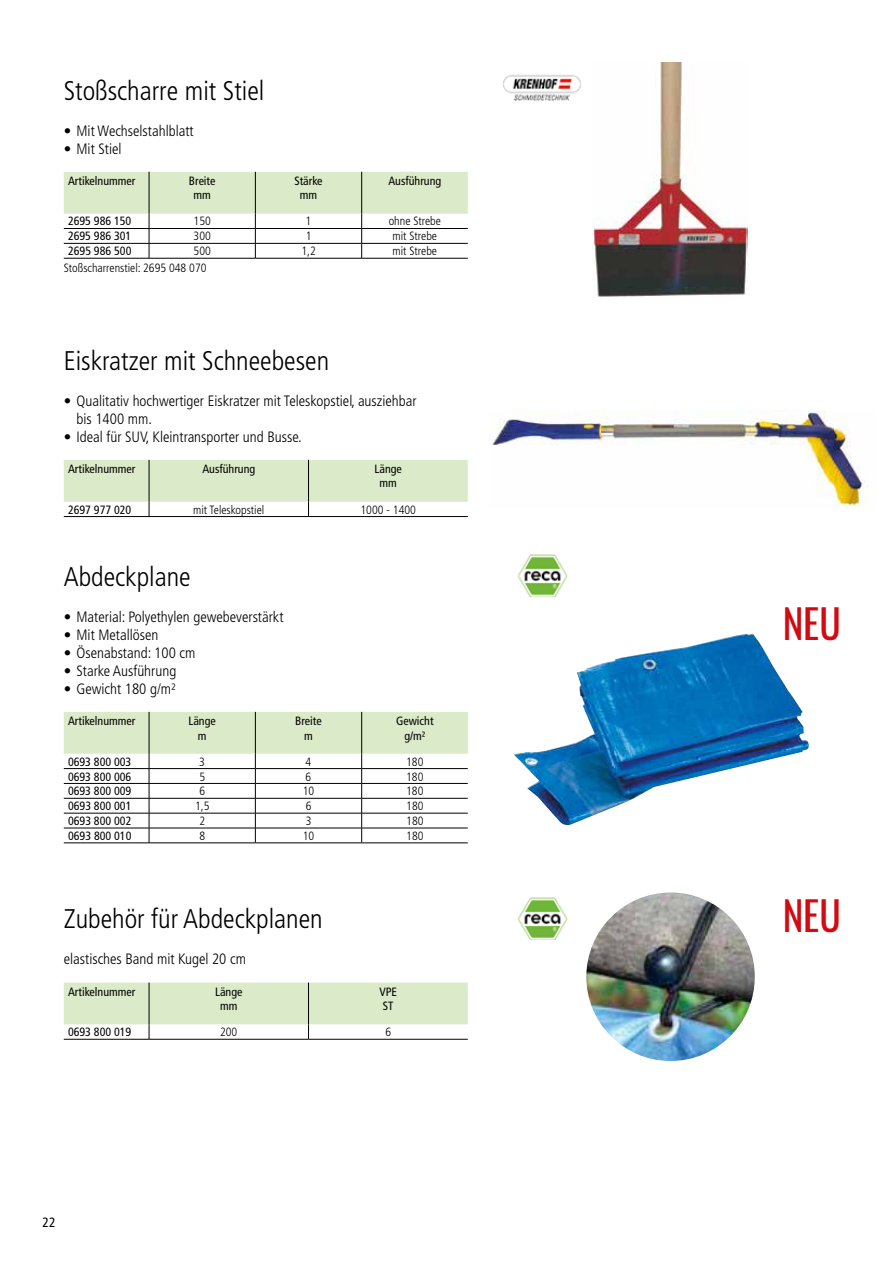
<style>
.page{position:relative;width:893px;height:1263px;background:#fff}
.page>*{position:absolute;margin:0;border:0;box-sizing:border-box;transform-origin:0 0}
.t1{font:39.45px "Oswald";letter-spacing:-.005em;color:#d20a11}
.t2{font:300 condensed 27px "Frutiger LT Pro";color:#000}
.t3{font:300 condensed 15px/18px "Frutiger LT Pro";color:#000}
.t4{font:condensed 13.5px "Frutiger LT Pro";color:#000}
.t5{font:condensed 12px/14.4px "Frutiger LT Pro";color:#000;text-align:center}
.t6{font:300 condensed 12px "Frutiger LT Pro";color:#000}
</style>
<div class="page">
<svg style="left:64px;top:172px;width:404px;height:86px"></svg>
<hr style="left:64px;top:258px;width:85px;height:1px;background:#000">
<hr style="left:149px;top:258px;width:106px;height:1px;background:#000">
<hr style="left:255px;top:258px;width:107px;height:1px;background:#000">
<hr style="left:362px;top:258px;width:106px;height:1px;background:#000">
<img style="left:503px;top:74px;width:78px;height:28px">
<img style="left:592px;top:63px;width:155px;height:234px">
<svg style="left:64px;top:460px;width:404px;height:56px"></svg>
<hr style="left:64px;top:516px;width:85px;height:1px;background:#000">
<hr style="left:149px;top:516px;width:160px;height:1px;background:#000">
<hr style="left:309px;top:516px;width:159px;height:1px;background:#000">
<img style="left:490px;top:411px;width:378px;height:98px">
<svg style="left:64px;top:712px;width:404px;height:131px"></svg>
<hr style="left:64px;top:843px;width:85px;height:1px;background:#000">
<hr style="left:149px;top:843px;width:106px;height:1px;background:#000">
<hr style="left:255px;top:843px;width:107px;height:1px;background:#000">
<hr style="left:362px;top:843px;width:106px;height:1px;background:#000">
<img style="left:518px;top:554px;width:50px;height:43px">
<img style="left:514px;top:634px;width:295px;height:192px">
<svg style="left:64px;top:982px;width:404px;height:57px"></svg>
<hr style="left:64px;top:1039px;width:85px;height:1px;background:#000">
<hr style="left:149px;top:1039px;width:160px;height:1px;background:#000">
<hr style="left:309px;top:1039px;width:159px;height:1px;background:#000">
<img style="left:518px;top:897px;width:50px;height:43px">
<img style="left:586px;top:892px;width:169px;height:169px;border-radius:84px">
<h2 class="t2" style="left:64px;top:75px;width:202px">Stoßscharre mit Stiel</h2>
<p class="t3" style="left:64px;top:122px;width:131px">• Mit Wechselstahlblatt</p>
<p class="t3" style="left:64px;top:140px;width:59px">• Mit Stiel</p>
<p class="t5" style="left:68px;top:174px;width:69px">Artikelnummer</p>
<p class="t5" style="left:189px;top:174px;width:28px">Breite mm</p>
<p class="t5" style="left:294px;top:174px;width:30px">Stärke mm</p>
<p class="t5" style="left:388px;top:174px;width:54px">Ausführung</p>
<p class="t5" style="left:68px;top:214px;width:65px">2695 986 150</p>
<p class="t6" style="left:194px;top:214px;width:19px">150</p>
<p class="t6" style="left:306px;top:214px;width:7px">1</p>
<p class="t6" style="left:389px;top:214px;width:54px">ohne Strebe</p>
<p class="t5" style="left:68px;top:229px;width:65px">2695 986 301</p>
<p class="t6" style="left:194px;top:229px;width:19px">300</p>
<p class="t6" style="left:306px;top:229px;width:7px">1</p>
<p class="t6" style="left:393px;top:229px;width:46px">mit Strebe</p>
<p class="t5" style="left:68px;top:244px;width:65px">2695 986 500</p>
<p class="t6" style="left:194px;top:244px;width:19px">500</p>
<p class="t6" style="left:301px;top:244px;width:16px">1,2</p>
<p class="t6" style="left:393px;top:244px;width:46px">mit Strebe</p>
<p class="t6" style="left:64px;top:261px;width:144px">Stoßscharrenstiel: 2695 048 070</p>
<h2 class="t2" style="left:64px;top:345px;width:267px">Eiskratzer mit Schneebesen</h2>
<p class="t3" style="left:77px;top:392px;width:342px;text-indent:-13px">• Qualitativ hochwertiger Eiskratzer mit Teleskopstiel, ausziehbar bis 1400 mm.</p>
<p class="t3" style="left:64px;top:428px;width:240px">• Ideal für SUV, Kleintransporter und Busse.</p>
<p class="t5" style="left:68px;top:462px;width:69px">Artikelnummer</p>
<p class="t5" style="left:202px;top:462px;width:54px">Ausführung</p>
<p class="t5" style="left:375px;top:462px;width:29px">Länge mm</p>
<p class="t5" style="left:68px;top:502px;width:65px">2697 977 020</p>
<p class="t6" style="left:193px;top:502px;width:73px">mit Teleskopstiel</p>
<p class="t6" style="left:361px;top:502px;width:57px">1000 - 1400</p>
<h2 class="t2" style="left:64px;top:561px;width:129px">Abdeckplane</h2>
<p class="t3" style="left:64px;top:608px;width:221px">• Material: Polyethylen gewebeverstärkt</p>
<p class="t3" style="left:64px;top:626px;width:96px">• Mit Metallösen</p>
<p class="t3" style="left:64px;top:644px;width:133px">• Ösenabstand: 100 cm</p>
<p class="t3" style="left:64px;top:662px;width:114px">• Starke Ausführung</p>
<p class="t3" style="left:64px;top:680px;width:114px">• Gewicht 180 g/m²</p>
<p class="t5" style="left:68px;top:714px;width:69px">Artikelnummer</p>
<p class="t5" style="left:189px;top:714px;width:29px">Länge m</p>
<p class="t5" style="left:295px;top:714px;width:28px">Breite m</p>
<p class="t5" style="left:396px;top:714px;width:39px">Gewicht g/m²</p>
<p class="t5" style="left:68px;top:754px;width:65px">0693 800 003</p>
<p class="t6" style="left:199px;top:754px;width:7px">3</p>
<p class="t6" style="left:306px;top:754px;width:7px">4</p>
<p class="t6" style="left:406px;top:754px;width:19px">180</p>
<p class="t5" style="left:68px;top:769px;width:65px">0693 800 006</p>
<p class="t6" style="left:199px;top:769px;width:7px">5</p>
<p class="t6" style="left:306px;top:769px;width:7px">6</p>
<p class="t6" style="left:406px;top:769px;width:19px">180</p>
<p class="t5" style="left:68px;top:784px;width:65px">0693 800 009</p>
<p class="t6" style="left:199px;top:784px;width:7px">6</p>
<p class="t6" style="left:303px;top:784px;width:13px">10</p>
<p class="t6" style="left:406px;top:784px;width:19px">180</p>
<p class="t5" style="left:68px;top:799px;width:65px">0693 800 001</p>
<p class="t6" style="left:195px;top:799px;width:16px">1,5</p>
<p class="t6" style="left:306px;top:799px;width:7px">6</p>
<p class="t6" style="left:406px;top:799px;width:19px">180</p>
<p class="t5" style="left:68px;top:814px;width:65px">0693 800 002</p>
<p class="t6" style="left:199px;top:814px;width:7px">2</p>
<p class="t6" style="left:306px;top:814px;width:7px">3</p>
<p class="t6" style="left:406px;top:814px;width:19px">180</p>
<p class="t5" style="left:68px;top:829px;width:65px">0693 800 010</p>
<p class="t6" style="left:199px;top:829px;width:7px">8</p>
<p class="t6" style="left:303px;top:829px;width:13px">10</p>
<p class="t6" style="left:406px;top:829px;width:19px">180</p>
<h2 class="t2" style="left:64px;top:903px;width:261px">Zubehör für Abdeckplanen</h2>
<p class="t3" style="left:64px;top:950px;width:184px">elastisches Band mit Kugel 20 cm</p>
<p class="t5" style="left:68px;top:984px;width:69px">Artikelnummer</p>
<p class="t5" style="left:215px;top:984px;width:29px">Länge mm</p>
<p class="t5" style="left:379px;top:984px;width:19px;text-align:left">VPE<br>ST</p>
<p class="t5" style="left:68px;top:1025px;width:65px">0693 800 019</p>
<p class="t6" style="left:220px;top:1025px;width:19px">200</p>
<p class="t6" style="left:385px;top:1025px;width:7px">6</p>
<p class="t4" style="left:43px;top:1214px;width:15px">22</p>
<h1 class="t1" style="left:783px;top:589px;width:60px">NEU</h1>
<h1 class="t1" style="left:783px;top:881px;width:60px">NEU</h1>
</div>
